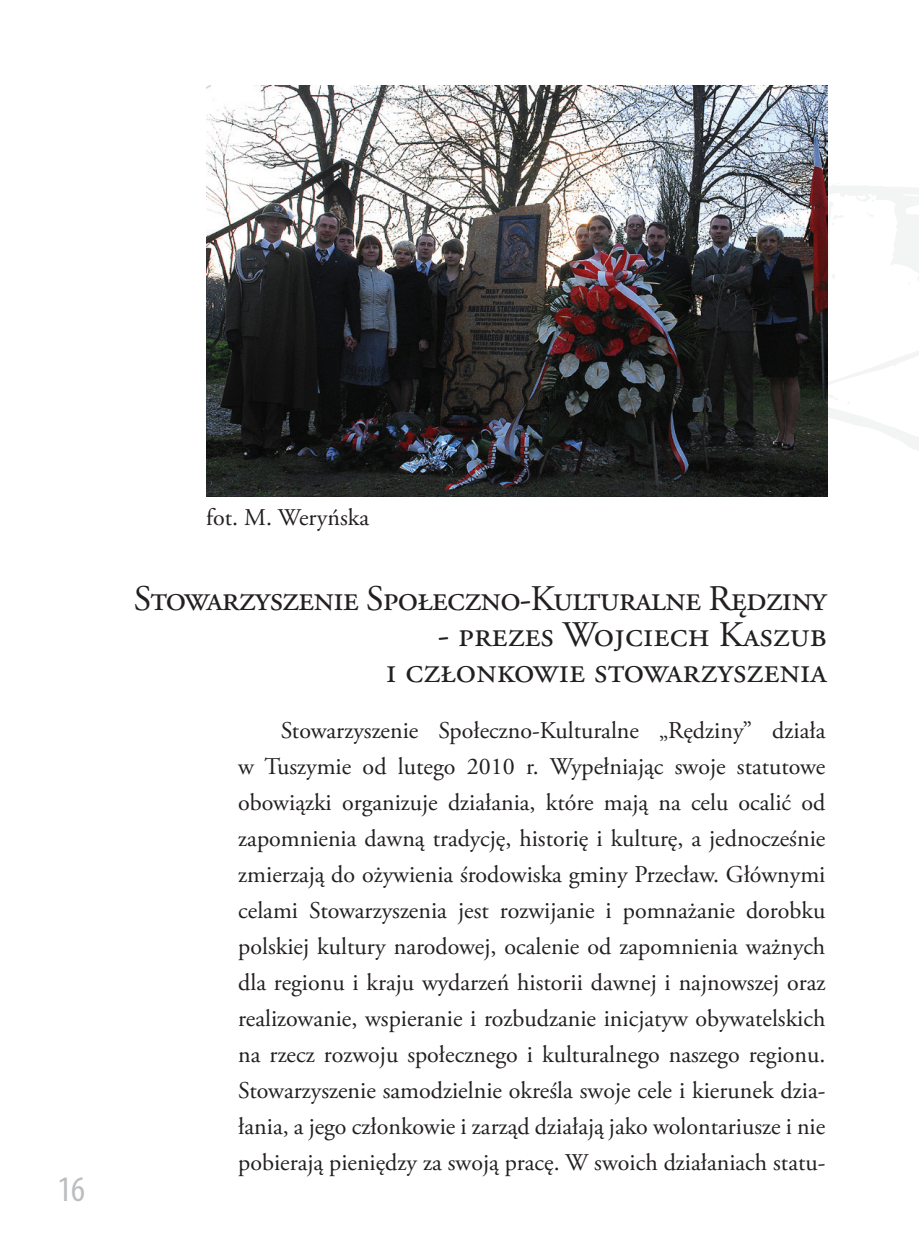
<style>
.page{position:relative;width:919px;height:1259px;background:#fff}
.page>*{position:absolute;margin:0;border:0;box-sizing:border-box;transform-origin:0 0}
.t1{font:36px/36px "Adobe Garamond Pro";color:#231f20;text-align:right}
.t2{font:36px "Adobe Garamond Pro";letter-spacing:-.025em;color:#231f20}
.t3{font:condensed 36px "Myriad Pro";color:#bcbdc0}
.t4{font:24px/36px "Adobe Garamond Pro";color:#231f20;text-align:justify}
</style>
<div class="page">
<svg style="left:827px;top:152px;width:91px;height:299px"></svg>
<svg style="left:832px;top:274px;width:3px;height:5px"></svg>
<svg style="left:866px;top:212px;width:7px;height:5px"></svg>
<svg style="left:831px;top:215px;width:12px;height:10px"></svg>
<svg style="left:832px;top:397px;width:5px;height:3px"></svg>
<svg style="left:910px;top:199px;width:8px;height:5px"></svg>
<svg style="left:846px;top:191px;width:22px;height:1px"></svg>
<img style="left:206px;top:85px;width:621px;height:411px">
<h1 class="t3" style="left:57px;top:1167px;width:29px">16</h1>
<p class="t4" style="left:206px;top:500px;width:164px">fot. M. Weryńska</p>
<h1 class="t2" style="left:134px;top:576px;width:694px">Stowarzyszenie Społeczno-Kulturalne Rędziny</h1>
<h1 class="t1" style="left:386px;top:617px;width:442px">- prezes Wojciech Kaszub<br>i członkowie stowarzyszenia</h1>
<p class="t4" style="left:238px;top:713px;width:588px;text-indent:43px">Stowarzyszenie Społeczno-Kulturalne „Rędziny” działa w Tuszymie od lutego 2010 r. Wypełniając swoje statutowe obowiązki organizuje działania, które mają na celu ocalić od zapomnienia dawną tradycję, historię i kulturę, a jednocześnie zmierzają do ożywienia środowiska gminy Przecław. Głównymi celami Stowarzyszenia jest rozwijanie i pomnażanie dorobku polskiej kultury narodowej, ocalenie od zapomnienia ważnych dla regionu i kraju wydarzeń historii dawnej i najnowszej oraz realizowanie, wspieranie i rozbudzanie inicjatyw obywatelskich na rzecz rozwoju społecznego i kulturalnego naszego regionu.<br>Stowarzyszenie samodzielnie określa swoje cele i kierunek dzia&shy;łania, a jego członkowie i zarząd działają jako wolontariusze i nie pobierają pieniędzy za swoją pracę. W swoich działaniach statu-</p>
</div>
